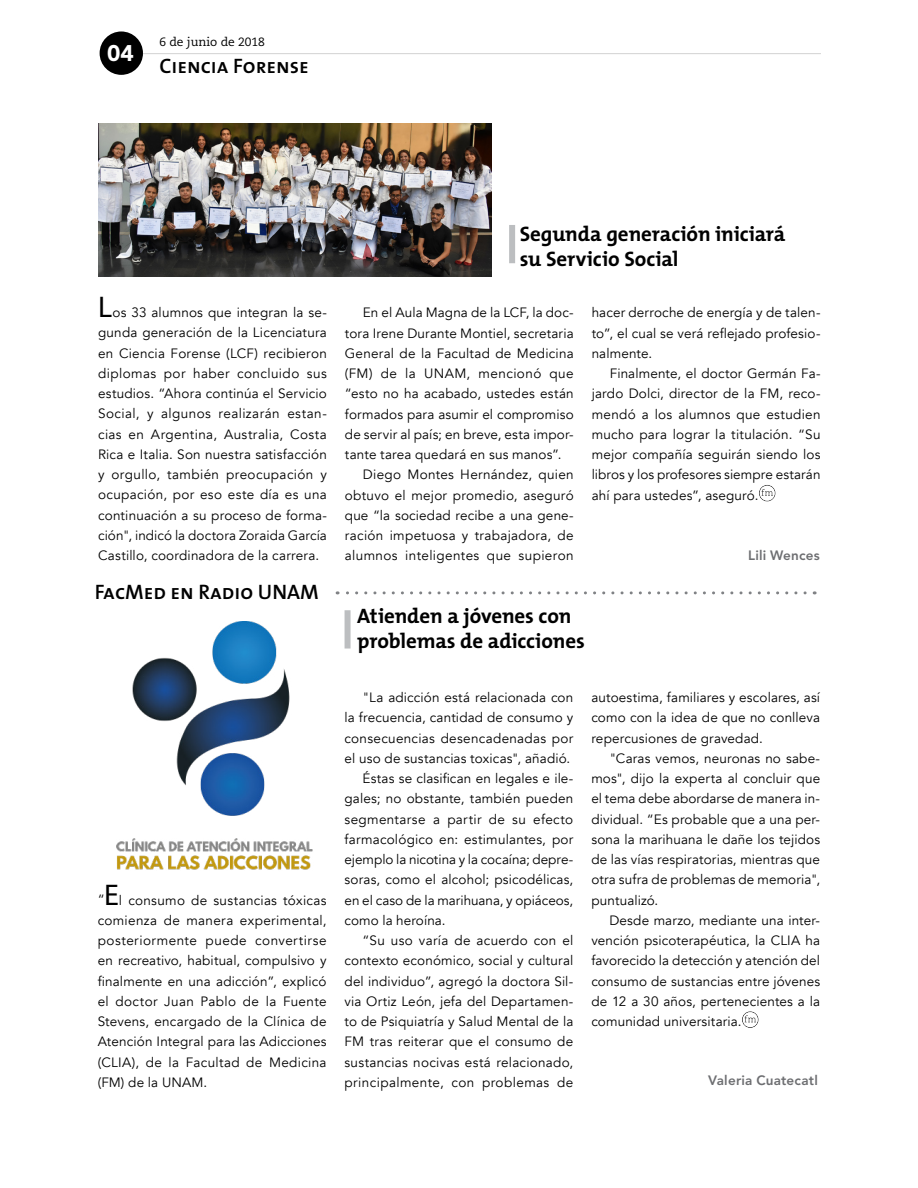
<style>
.page{position:relative;width:918px;height:1188px;background:#fff}
.page>*{position:absolute;margin:0;border:0;box-sizing:border-box;transform-origin:0 0}
.t1{font:30px "Myriad Pro";color:#000}
.t2{font:900 22.5px "Avenir LT Std";color:#fff}
.t3{font:700 21px/25.2px "The Mix";letter-spacing:-.005em;color:#000}
.t4{font:21px "The Mix Semi Bold Caps";color:#000}
.t5{font:13.5px/20.2px "Avenir";letter-spacing:.015em;color:#000;text-align:justify}
.t6{font:13.5px "Avenir";letter-spacing:-.005em;color:#000}
.t7{font:800 13.5px "Avenir LT Std";letter-spacing:.015em;color:#6d6e71}
.t8{font:12px "Caecilia LT Std";color:#000}
</style>
<div class="page">
<div style="left:345px;top:610px;width:6px;height:39px;background:#bcbec0"></div>
<img style="left:116px;top:621px;width:197px;height:249px">
<img style="left:98px;top:124px;width:394px;height:153px">
<svg style="left:337px;top:591px;width:468px;height:3px"></svg>
<div style="left:509px;top:225px;width:6px;height:38px;background:#bcbec0"></div>
<svg style="left:759px;top:485px;width:17px;height:16px"></svg>
<svg style="left:742px;top:1011px;width:17px;height:17px"></svg>
<div style="left:100px;top:31px;width:43px;height:44px;background:#000;border-radius:50%"></div>
<hr style="left:143px;top:53px;width:678px;height:1px;background:#d2d2d2">
<h2 class="t2" style="left:107px;top:39px;width:28px">04</h2>
<p class="t8" style="left:159px;top:35px;width:107px">6 de junio de 2018</p>
<h3 class="t4" style="left:159px;top:49px;width:151px">Ciencia Forense</h3>
<h1 class="t1" style="left:98px;top:289px;width:16px">L</h1>
<p class="t5" style="left:98px;top:303px;width:230px;text-indent:14px">os 33 alumnos que integran la se&shy;gunda generación de la Licenciatura en Ciencia Forense (LCF) recibieron diplomas por haber concluido sus estudios. “Ahora continúa el Servicio Social, y algunos realizarán estan&shy;cias en Argentina, Australia, Costa Rica e Italia. Son nuestra satisfacción y orgullo, también preocupación y ocupación, por eso este día es una continuación a su proceso de forma&shy;ción", indicó la doctora Zoraida García Castillo, coordinadora de la carrera.</p>
<h3 class="t4" style="left:95px;top:575px;width:226px">FacMed en Radio UNAM</h3>
<p class="t5" style="left:98px;top:890px;width:9px">“</p>
<h1 class="t1" style="left:104px;top:876px;width:16px">E</h1>
<p class="t5" style="left:98px;top:890px;width:230px;text-indent:21px">l consumo de sustancias tóxicas comienza de manera experimental, posteriormente puede convertirse en recreativo, habitual, compulsivo y finalmente en una adicción”, explicó el doctor Juan Pablo de la Fuente Stevens, encargado de la Clínica de Atención Integral para las Adicciones (CLIA), de la Facultad de Medicina (FM) de la UNAM.</p>
<h3 class="t3" style="left:520px;top:220px;width:267px">Segunda generación iniciará su Servicio Social</h3>
<p class="t5" style="left:363px;top:303px;width:212px">En el Aula Magna de la LCF, la doc-</p>
<p class="t5" style="left:345px;top:323px;width:230px">tora Irene Durante Montiel, secretaria</p>
<p class="t5" style="left:345px;top:343px;width:230px">General de la Facultad de Medicina</p>
<p class="t5" style="left:345px;top:363px;width:230px">(FM) de la UNAM, mencionó que</p>
<p class="t5" style="left:345px;top:384px;width:230px">“esto no ha acabado, ustedes están</p>
<p class="t5" style="left:345px;top:404px;width:230px">formados para asumir el compromiso</p>
<p class="t5" style="left:345px;top:424px;width:230px">de servir al país; en breve, esta impor-</p>
<p class="t5" style="left:345px;top:444px;width:218px">tante tarea quedará en sus manos”.</p>
<p class="t5" style="left:363px;top:465px;width:212px">Diego Montes Hernández, quien</p>
<p class="t5" style="left:345px;top:485px;width:230px">obtuvo el mejor promedio, aseguró</p>
<p class="t5" style="left:345px;top:505px;width:230px">que “la sociedad recibe a una gene-</p>
<p class="t5" style="left:345px;top:525px;width:230px">ración impetuosa y trabajadora, de</p>
<p class="t5" style="left:345px;top:546px;width:230px">alumnos inteligentes que supieron</p>
<p class="t5" style="left:592px;top:303px;width:230px">hacer derroche de energía y de talen&shy;to”, el cual se verá reflejado profesio&shy;nalmente.</p>
<p class="t5" style="left:592px;top:363px;width:230px;text-indent:18px">Finalmente, el doctor Germán Fa&shy;jardo Dolci, director de la FM, reco&shy;mendó a los alumnos que estudien mucho para lograr la titulación. “Su mejor compañía seguirán siendo los libros y los profesores siempre estarán ahí para ustedes”, aseguró.</p>
<p class="t7" style="left:748px;top:547px;width:73px">Lili Wences</p>
<h3 class="t3" style="left:357px;top:602px;width:229px">Atienden a jóvenes con problemas de adicciones</h3>
<p class="t5" style="left:363px;top:687px;width:212px">"La adicción está relacionada con</p>
<p class="t5" style="left:345px;top:708px;width:230px">la frecuencia, cantidad de consumo y</p>
<p class="t5" style="left:345px;top:728px;width:230px">consecuencias desencadenadas por</p>
<p class="t5" style="left:345px;top:748px;width:227px">el uso de sustancias toxicas", añadió.</p>
<p class="t5" style="left:363px;top:768px;width:212px">Éstas se clasifican en legales e ile-</p>
<p class="t5" style="left:345px;top:789px;width:230px">gales; no obstante, también pueden</p>
<p class="t5" style="left:345px;top:809px;width:230px">segmentarse a partir de su efecto</p>
<p class="t5" style="left:345px;top:829px;width:230px">farmacológico en: estimulantes, por</p>
<p class="t6" style="left:345px;top:851px;width:230px">ejemplo la nicotina y la cocaína; depre-</p>
<p class="t5" style="left:345px;top:870px;width:230px">soras, como el alcohol; psicodélicas,</p>
<p class="t5" style="left:345px;top:890px;width:230px">en el caso de la marihuana, y opiáceos,</p>
<p class="t5" style="left:345px;top:910px;width:102px">como la heroína.</p>
<p class="t5" style="left:363px;top:930px;width:212px">“Su uso varía de acuerdo con el</p>
<p class="t5" style="left:345px;top:951px;width:230px">contexto económico, social y cultural</p>
<p class="t5" style="left:345px;top:971px;width:230px">del individuo”, agregó la doctora Sil-</p>
<p class="t5" style="left:345px;top:991px;width:230px">via Ortiz León, jefa del Departamen-</p>
<p class="t5" style="left:345px;top:1011px;width:230px">to de Psiquiatría y Salud Mental de la</p>
<p class="t5" style="left:345px;top:1032px;width:230px">FM tras reiterar que el consumo de</p>
<p class="t5" style="left:345px;top:1052px;width:230px">sustancias nocivas está relacionado,</p>
<p class="t5" style="left:345px;top:1072px;width:230px">principalmente, con problemas de</p>
<p class="t5" style="left:591px;top:687px;width:230px">autoestima, familiares y escolares, así como con la idea de que no conlleva repercusiones de gravedad.</p>
<p class="t5" style="left:591px;top:748px;width:230px;text-indent:18px">"Caras vemos, neuronas no sabe&shy;mos", dijo la experta al concluir que el tema debe abordarse de manera in&shy;dividual. “Es probable que a una per&shy;sona la marihuana le dañe los tejidos de las vías respiratorias, mientras que otra sufra de problemas de memoria", puntualizó.</p>
<p class="t5" style="left:591px;top:910px;width:230px;text-indent:18px">Desde marzo, mediante una inter&shy;vención psicoterapéutica, la CLIA ha favorecido la detección y atención del consumo de sustancias entre jóvenes de 12 a 30 años, pertenecientes a la comunidad universitaria.</p>
<p class="t7" style="left:708px;top:1073px;width:111px">Valeria Cuatecatl</p>
</div>
